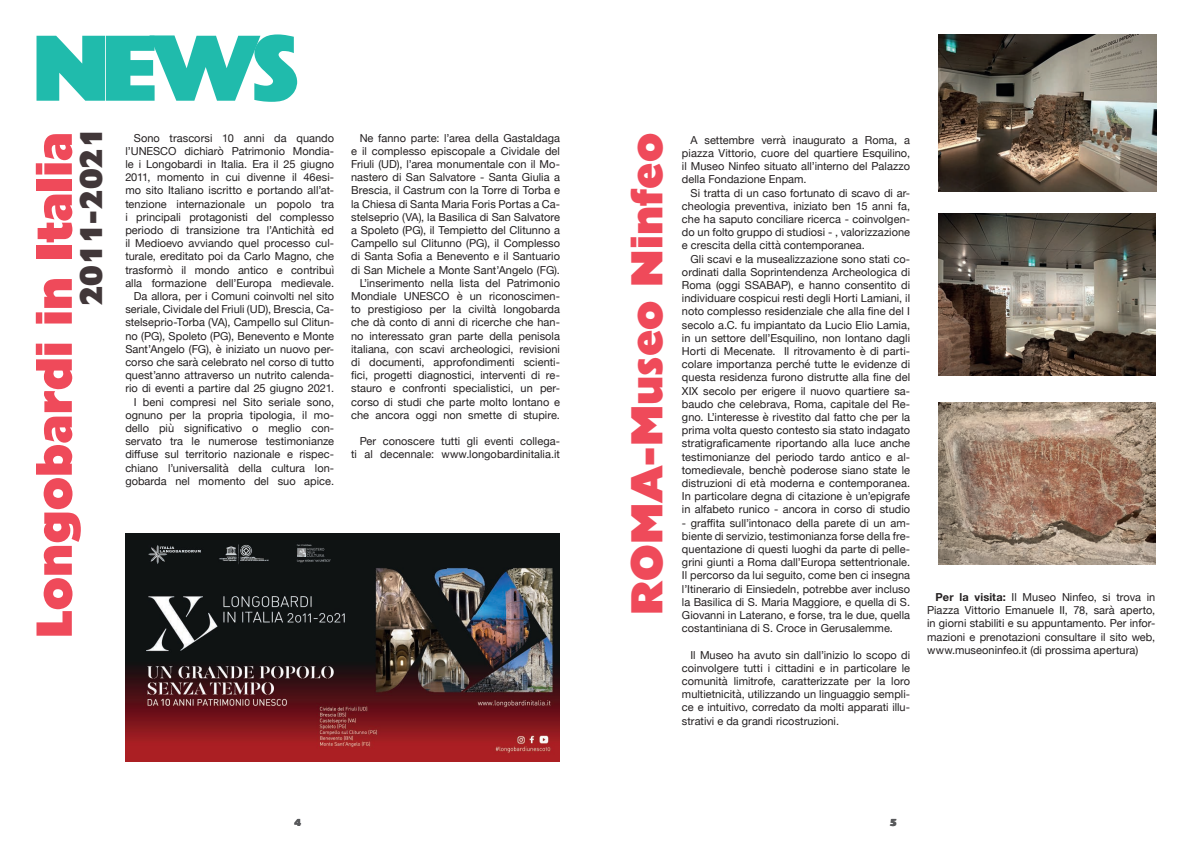
<style>
.page{position:relative;width:1191px;height:842px;background:#fff}
.page>*{position:absolute;margin:0;border:0;box-sizing:border-box;transform-origin:0 0}
.t1{font:92px "Granby Elephant BQ";color:#20bbac}
.t2{font:50px "Granby Elephant BQ";color:#ef4a5a}
.t3{font:44px "Granby Elephant BQ";color:#ef4a5a}
.t4{font:31px "Granby Elephant BQ";color:#413739}
.t5{font:11px/13.2px "Helvetica Neue";letter-spacing:.005em;color:#231f20;text-align:justify}
.t6{font:10px "Granby Elephant BQ";color:#58595b}
.s1{font-weight:700}
</style>
<div class="page">
<img style="left:125px;top:533px;width:434px;height:228px">
<img style="left:938px;top:213px;width:217px;height:163px">
<img style="left:938px;top:34px;width:218px;height:157px">
<img style="left:938px;top:402px;width:217px;height:163px">
<h1 class="t1" style="left:32px;top:9px;width:269px">NEWS</h1>
<h3 class="t4" style="left:71px;top:306px;width:180px;rotate:-90deg">2011-2021</h3>
<p class="t5" style="left:125px;top:132px;width:210px;text-align:right">Sono trascorsi 10 anni da quando l’UNESCO dichiarò Patrimonio Mondia&shy;le i Longobardi in Italia. Era il 25 giugno 2011, momento in cui divenne il 46esi&shy;mo sito Italiano iscritto e portando all’at&shy;tenzione internazionale un popolo tra i principali protagonisti del complesso periodo di transizione tra l’Antichità ed il Medioevo avviando quel processo cul&shy;turale, ereditato poi da Carlo Magno, che trasformò il mondo antico e contribuì alla formazione dell’Europa medievale.<br>Da allora, per i Comuni coinvolti nel sito seriale, Cividale del Friuli (UD), Brescia, Ca&shy;stelseprio-Torba (VA), Campello sul Clitun&shy;no (PG), Spoleto (PG), Benevento e Monte Sant’Angelo (FG), è iniziato un nuovo per&shy;corso che sarà celebrato nel corso di tutto quest’anno attraverso un nutrito calenda&shy;rio di eventi a partire dal 25 giugno 2021.<br>I beni compresi nel Sito seriale sono, ognuno per la propria tipologia, il mo&shy;dello più significativo o meglio con&shy;servato tra le numerose testimonianze diffuse sul territorio nazionale e rispec&shy;chiano l’universalità della cultura lon&shy;gobarda nel momento del suo apice.</p>
<p class="t5" style="left:351px;top:132px;width:210px;text-align:right">Ne fanno parte: l’area della Gastaldaga e il complesso episcopale a Cividale del Friuli (UD), l’area monumentale con il Mo&shy;nastero di San Salvatore - Santa Giulia a Brescia, il Castrum con la Torre di Torba e la Chiesa di Santa Maria Foris Portas a Ca&shy;stelseprio (VA), la Basilica di San Salvatore a Spoleto (PG), il Tempietto del Clitunno a Campello sul Clitunno (PG), il Complesso di Santa Sofia a Benevento e il Santuario di San Michele a Monte Sant’Angelo (FG).<br>L’inserimento nella lista del Patrimonio Mondiale UNESCO è un riconoscimen&shy;to prestigioso per la civiltà longobarda che dà conto di anni di ricerche che han&shy;no interessato gran parte della penisola italiana, con scavi archeologici, revisioni di documenti, approfondimenti scienti&shy;fici, progetti diagnostici, interventi di re&shy;stauro e confronti specialistici, un per&shy;corso di studi che parte molto lontano e che ancora oggi non smette di stupire.</p>
<h2 class="t2" style="left:22px;top:638px;width:508px;rotate:-90deg">Longobardi in Italia</h2>
<h3 class="t3" style="left:618px;top:615px;width:484px;rotate:-90deg">ROMA-Museo Ninfeo</h3>
<p class="t5" style="left:351px;top:435px;width:210px;text-align:right">Per conoscere tutti gli eventi collega&shy;ti al decennale: www.longobardinitalia.it</p>
<p class="t5" style="left:682px;top:134px;width:230px;text-indent:9px">A settembre verrà inaugurato a Roma, a piazza Vittorio, cuore del quartiere Esquilino, il Museo Ninfeo situato all’interno del Palazzo della Fondazione Enpam.</p>
<p class="t5" style="left:682px;top:187px;width:230px;text-indent:9px">Si tratta di un caso fortunato di scavo di ar&shy;cheologia preventiva, iniziato ben 15 anni fa, che ha saputo conciliare ricerca - coinvolgen&shy;do un folto gruppo di studiosi - , valorizzazione e crescita della città contemporanea.</p>
<p class="t5" style="left:682px;top:253px;width:230px;text-indent:9px">Gli scavi e la musealizzazione sono stati co&shy;ordinati dalla Soprintendenza Archeologica di Roma (oggi SSABAP), e hanno consentito di individuare cospicui resti degli Horti Lamiani, il noto complesso residenziale che alla fine del I secolo a.C. fu impiantato da Lucio Elio Lamia, in un settore dell’Esquilino, non lontano dagli Horti di Mecenate. Il ritrovamento è di parti&shy;colare importanza perché tutte le evidenze di questa residenza furono distrutte alla fine del XIX secolo per erigere il nuovo quartiere sa&shy;baudo che celebrava, Roma, capitale del Re&shy;gno. L’interesse è rivestito dal fatto che per la prima volta questo contesto sia stato indagato stratigraficamente riportando alla luce anche testimonianze del periodo tardo antico e al&shy;tomedievale, benchè poderose siano state le distruzioni di età moderna e contemporanea.<br>In particolare degna di citazione è un’epigrafe in alfabeto runico - ancora in corso di studio</p>
<p class="t5" style="left:682px;top:517px;width:230px">- graffita sull’intonaco della parete di un am&shy;biente di servizio, testimonianza forse della fre&shy;quentazione di questi luoghi da parte di pelle&shy;grini giunti a Roma dall’Europa settentrionale.<br>Il percorso da lui seguito, come ben ci insegna l’Itinerario di Einsiedeln, potrebbe aver incluso la Basilica di S. Maria Maggiore, e quella di S.<br>Giovanni in Laterano, e forse, tra le due, quella costantiniana di S. Croce in Gerusalemme.</p>
<p class="t5" style="left:682px;top:649px;width:230px;text-indent:9px">Il Museo ha avuto sin dall’inizio lo scopo di coinvolgere tutti i cittadini e in particolare le comunità limitrofe, caratterizzate per la loro multietnicità, utilizzando un linguaggio sempli&shy;ce e intuitivo, corredato da molti apparati illu&shy;strativi e da grandi ricostruzioni.</p>
<p class="t5" style="left:927px;top:591px;width:230px;text-indent:9px"><span class="s1">Per la visita:</span> Il Museo Ninfeo, si trova in Piazza Vittorio Emanuele II, 78, sarà aperto, in giorni stabiliti e su appuntamento. Per infor&shy;mazioni e prenotazioni consultare il sito web, www.museoninfeo.it (di prossima apertura)</p>
<p class="t6" style="left:294px;top:816px;width:8px">4</p>
<p class="t6" style="left:890px;top:816px;width:8px">5</p>
</div>
